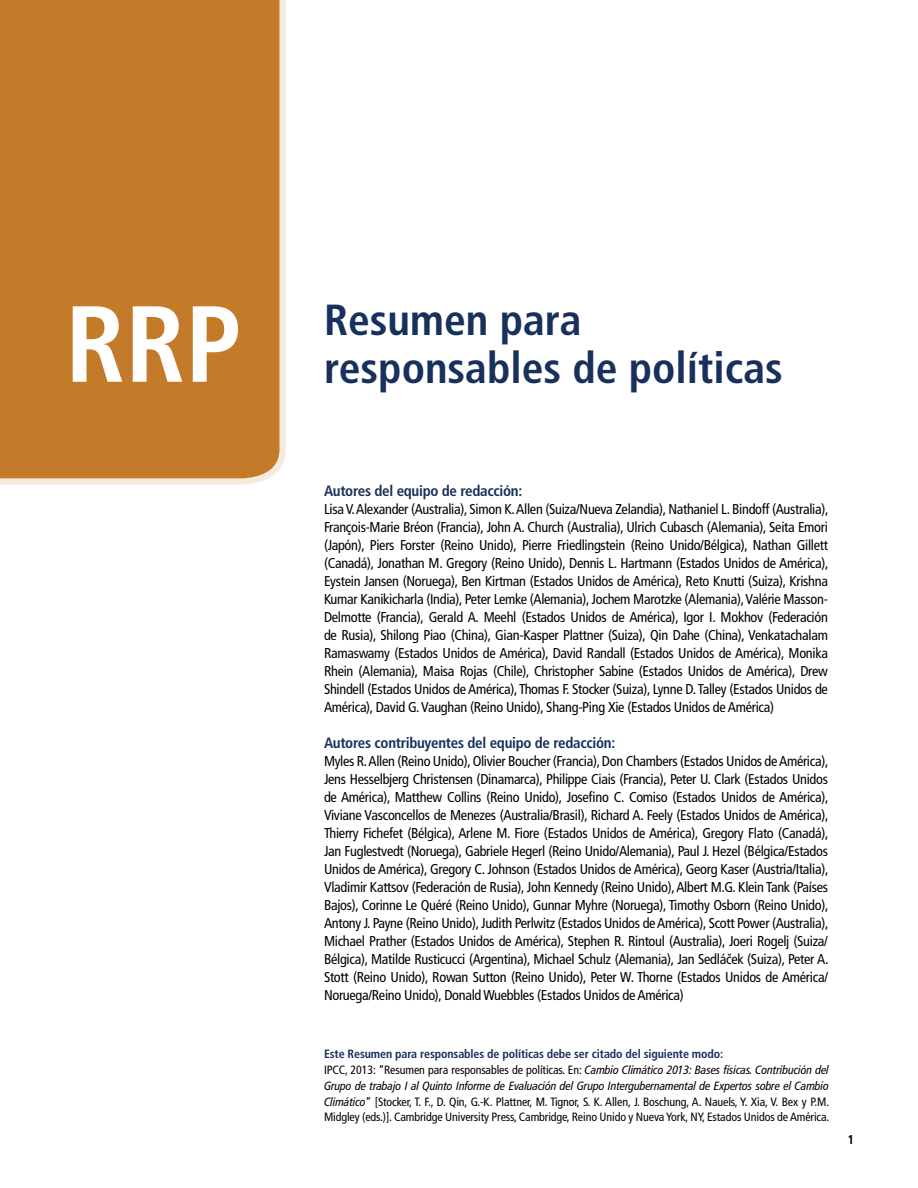
<style>
.page{position:relative;width:918px;height:1188px;background:#fff}
.page>*{position:absolute;margin:0;border:0;box-sizing:border-box;transform-origin:0 0}
.t1{font:700 condensed 108px "Frutiger LT Pro";color:#fff}
.t2{font:700 condensed 43.5px "Frutiger LT Pro";color:#18305c}
.t3{font:700 condensed 15px "Frutiger LT Pro";letter-spacing:-.02em;color:#18305c}
.t4{font:condensed 14.25px/18px "Frutiger LT Pro";letter-spacing:-.02em;color:#000;text-align:justify}
.t5{font:700 condensed 12.75px "Frutiger LT Pro";color:#000}
.t6{font:condensed 12px/15.8px "Frutiger LT Pro";letter-spacing:-.01em;color:#000}
.s1{font-weight:700;color:#18305c}
.s2{font-style:italic}
</style>
<div class="page">
<div style="left:0;top:0;width:286px;height:485px;background:#c37b2a"></div>
<h1 class="t1" style="left:195px;top:280px;width:58px">1</h1>
<h1 class="t1" style="left:65px;top:280px;width:178px">RRP</h1>
<h2 class="t2" style="left:324px;top:294px;width:259px">Resumen para</h2>
<h2 class="t2" style="left:324px;top:342px;width:460px">responsables de políticas</h2>
<p class="t3" style="left:324px;top:481px;width:200px">Autores del equipo de redacción:</p>
<p class="t4" style="left:324px;top:500px;width:506px">Lisa V. Alexander (Australia), Simon K. Allen (Suiza/Nueva Zelandia), Nathaniel L. Bindoff (Australia), François-Marie Bréon (Francia), John A. Church (Australia), Ulrich Cubasch (Alemania), Seita Emori (Japón), Piers Forster (Reino Unido), Pierre Friedlingstein (Reino Unido/Bélgica), Nathan Gillett (Canadá), Jonathan M. Gregory (Reino Unido), Dennis L. Hartmann (Estados Unidos de América), Eystein Jansen (Noruega), Ben Kirtman (Estados Unidos de América), Reto Knutti (Suiza), Krishna Kumar Kanikicharla (India), Peter Lemke (Alemania), Jochem Marotzke (Alemania), Valérie Masson-Delmotte (Francia), Gerald A. Meehl (Estados Unidos de América), Igor I. Mokhov (Federación de Rusia), Shilong Piao (China), Gian-Kasper Plattner (Suiza), Qin Dahe (China), Venkatachalam Ramaswamy (Estados Unidos de América), David Randall (Estados Unidos de América), Monika Rhein (Alemania), Maisa Rojas (Chile), Christopher Sabine (Estados Unidos de América), Drew Shindell (Estados Unidos de América), Thomas F. Stocker (Suiza), Lynne D. Talley (Estados Unidos de América), David G. Vaughan (Reino Unido), Shang-Ping Xie (Estados Unidos de América)</p>
<p class="t3" style="left:324px;top:733px;width:293px">Autores contribuyentes del equipo de redacción:</p>
<p class="t4" style="left:324px;top:752px;width:506px">Myles R. Allen (Reino Unido), Olivier Boucher (Francia), Don Chambers (Estados Unidos de América), Jens Hesselbjerg Christensen (Dinamarca), Philippe Ciais (Francia), Peter U. Clark (Estados Unidos de América), Matthew Collins (Reino Unido), Josefino C. Comiso (Estados Unidos de América), Viviane Vasconcellos de Menezes (Australia/Brasil), Richard A. Feely (Estados Unidos de América), Thierry Fichefet (Bélgica), Arlene M. Fiore (Estados Unidos de América), Gregory Flato (Canadá), Jan Fuglestvedt (Noruega), Gabriele Hegerl (Reino Unido/Alemania), Paul J. Hezel (Bélgica/Estados Unidos de América), Gregory C. Johnson (Estados Unidos de América), Georg Kaser (Austria/Italia), Vladimir Kattsov (Federación de Rusia), John Kennedy (Reino Unido), Albert M.G. Klein Tank (Países Bajos), Corinne Le Quéré (Reino Unido), Gunnar Myhre (Noruega), Timothy Osborn (Reino Unido), Antony J. Payne (Reino Unido), Judith Perlwitz (Estados Unidos de América), Scott Power (Australia), Michael Prather (Estados Unidos de América), Stephen R. Rintoul (Australia), Joeri Rogelj (Suiza/ Bélgica), Matilde Rusticucci (Argentina), Michael Schulz (Alemania), Jan Sedláček (Suiza), Peter A.<br>Stott (Reino Unido), Rowan Sutton (Reino Unido), Peter W. Thorne (Estados Unidos de América/ Noruega/Reino Unido), Donald Wuebbles (Estados Unidos de América)</p>
<p class="t6" style="left:324px;top:1046px;width:507px"><span class="s1">Este Resumen para responsables de políticas debe ser citado del siguiente modo:<br></span>IPCC, 2013: “Resumen para responsables de políticas. En: <span class="s2">Cambio Climático 2013: Bases físicas. Contribución del Grupo de trabajo I al Quinto Informe de Evaluación del Grupo Intergubernamental de Expertos sobre el Cambio Climático</span>” [Stocker, T. F., D. Qin, G.-K. Plattner, M. Tignor, S. K. Allen, J. Boschung, A. Nauels, Y. Xia, V. Bex y P.M.<br>Midgley (eds.)]. Cambridge University Press, Cambridge, Reino Unido y Nueva York, NY, Estados Unidos de América.</p>
<p class="t5" style="left:848px;top:1132px;width:8px">1</p>
</div>
